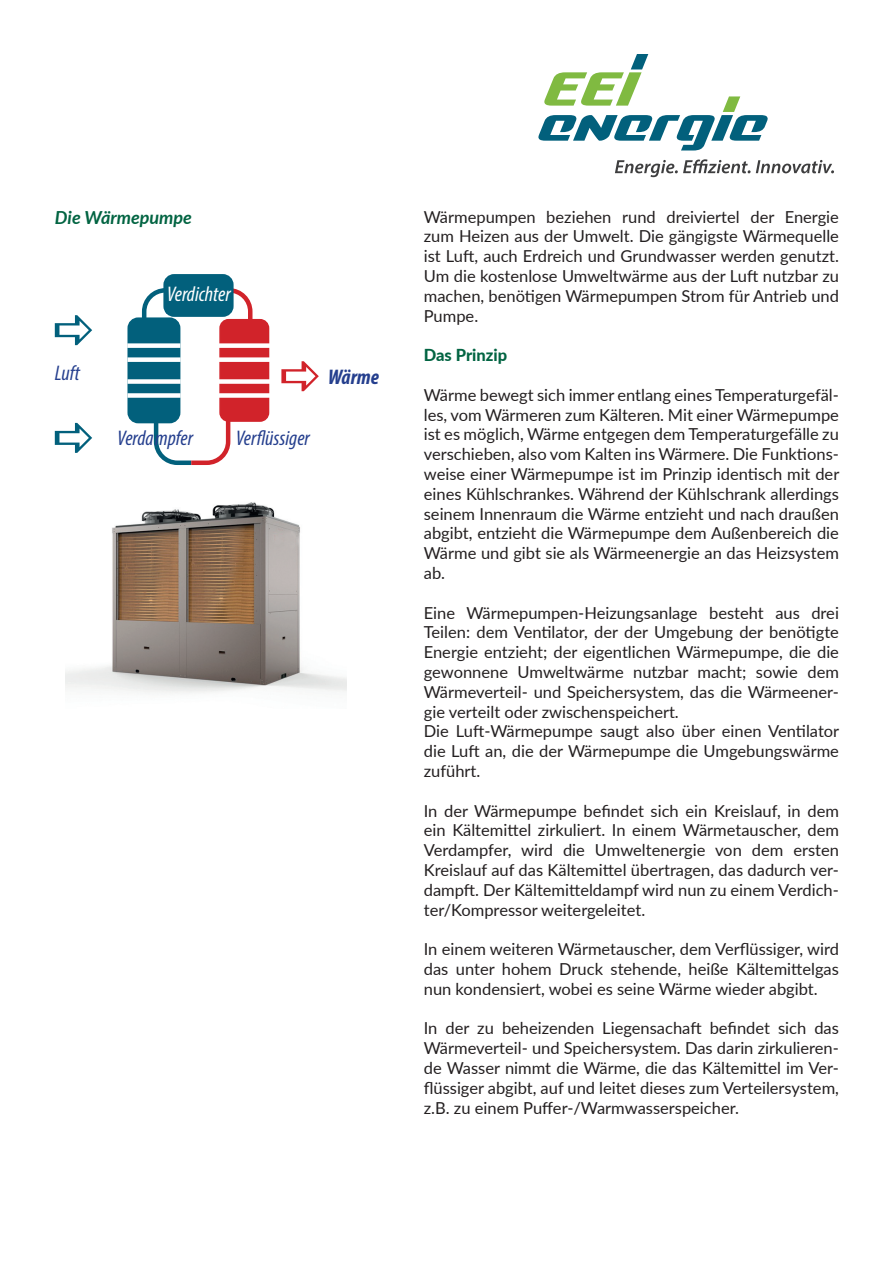
<style>
.page{position:relative;width:893px;height:1263px;background:#fff}
.page>*{position:absolute;margin:0;border:0;box-sizing:border-box;transform-origin:0 0}
.t1{font:italic condensed 21.3px "Myriad Pro";color:#253f8e}
.t2{font:italic condensed 21.3px "Myriad Pro";color:#fff}
.t3{font:italic 700 condensed 21.3px "Myriad Pro";color:#253f8e}
.t4{font:italic 700 18px "Lato";color:#026442}
.t5{font:16.5px/19.8px "Lato";color:#231f20;text-align:justify}
.t6{font:800 16.5px "Lato";color:#026442}
</style>
<div class="page">
<svg style="left:615px;top:159px;width:219px;height:18px"></svg>
<svg style="left:538px;top:54px;width:230px;height:96px"></svg>
<svg style="left:141px;top:288px;width:40px;height:54px"></svg>
<svg style="left:224px;top:288px;width:31px;height:32px"></svg>
<div style="left:130px;top:320px;width:48px;height:101px;background:#02607c;border-radius:9px"></div>
<div style="left:127px;top:317px;width:53px;height:106px;border:4px solid #02607c;border-radius:9px"></div>
<div style="left:220px;top:320px;width:49px;height:101px;background:#d1232a;border-radius:9px"></div>
<div style="left:219px;top:319px;width:50px;height:103px;border:2px solid #d1232a;border-radius:9px"></div>
<div style="left:127px;top:343px;width:53px;height:5px;background:#fff"></div>
<div style="left:218px;top:343px;width:53px;height:5px;background:#fff"></div>
<div style="left:127px;top:357px;width:54px;height:5px;background:#fff"></div>
<div style="left:218px;top:357px;width:53px;height:5px;background:#fff"></div>
<div style="left:127px;top:379px;width:54px;height:5px;background:#fff"></div>
<div style="left:218px;top:379px;width:53px;height:5px;background:#fff"></div>
<div style="left:127px;top:393px;width:54px;height:5px;background:#fff"></div>
<div style="left:218px;top:393px;width:53px;height:5px;background:#fff"></div>
<svg style="left:55px;top:315px;width:37px;height:30px"></svg>
<svg style="left:55px;top:423px;width:37px;height:30px"></svg>
<svg style="left:281px;top:361px;width:38px;height:30px"></svg>
<svg style="left:152px;top:411px;width:81px;height:54px"></svg>
<div style="left:166px;top:276px;width:65px;height:39px;background:#02607c;border-radius:9px"></div>
<div style="left:163px;top:274px;width:71px;height:43px;border:4px solid #02607c;border-radius:9px"></div>
<img style="left:66px;top:502px;width:280px;height:191px">
<p class="t4" style="left:55px;top:204px;width:138px">Die Wärmepumpe</p>
<p class="t2" style="left:167px;top:281px;width:65px">Verdichter</p>
<p class="t1" style="left:55px;top:360px;width:26px">Luft</p>
<p class="t1" style="left:117px;top:425px;width:77px">Verdampfer</p>
<p class="t1" style="left:236px;top:425px;width:76px">Verflüssiger</p>
<p class="t3" style="left:328px;top:363px;width:52px">Wärme</p>
<p class="t5" style="left:424px;top:206px;width:417px">Wärmepumpen beziehen rund dreiviertel der Energie zum Heizen aus der Umwelt. Die gängigste Wärmequelle ist Luft, auch Erdreich und Grundwasser werden genutzt.<br>Um die kostenlose Umweltwärme aus der Luft nutzbar zu machen, benötigen Wärmepumpen Strom für Antrieb und Pumpe.</p>
<p class="t6" style="left:424px;top:343px;width:85px">Das Prinzip</p>
<p class="t5" style="left:424px;top:384px;width:417px">Wärme bewegt sich immer entlang eines Temperaturgefäl&shy;les, vom Wärmeren zum Kälteren. Mit einer Wärmepumpe ist es möglich, Wärme entgegen dem Temperaturgefälle zu verschieben, also vom Kalten ins Wärmere. Die Funktions&shy;weise einer Wärmepumpe ist im Prinzip identisch mit der eines Kühlschrankes. Während der Kühlschrank allerdings seinem Innenraum die Wärme entzieht und nach draußen abgibt, entzieht die Wärmepumpe dem Außenbereich die Wärme und gibt sie als Wärmeenergie an das Heizsystem ab.</p>
<p class="t5" style="left:424px;top:602px;width:417px;text-align:left">Eine Wärmepumpen-Heizungsanlage besteht aus drei Teilen: dem Ventilator, der der Umgebung der benötigte Energie entzieht; der eigentlichen Wärmepumpe, die die gewonnene Umweltwärme nutzbar macht; sowie dem Wärmeverteil- und Speichersystem, das die Wärmeener&shy;gie verteilt oder zwischenspeichert.<br>Die Luft-Wärmepumpe saugt also über einen Ventilator die Luft an, die der Wärmepumpe die Umgebungswärme zuführt.</p>
<p class="t5" style="left:424px;top:800px;width:417px">In der Wärmepumpe befindet sich ein Kreislauf, in dem ein Kältemittel zirkuliert. In einem Wärmetauscher, dem Verdampfer, wird die Umweltenergie von dem ersten Kreislauf auf das Kältemittel übertragen, das dadurch ver&shy;dampft. Der Kältemitteldampf wird nun zu einem Verdich&shy;ter/Kompressor weitergeleitet.</p>
<p class="t5" style="left:424px;top:938px;width:417px">In einem weiteren Wärmetauscher, dem Verflüssiger, wird das unter hohem Druck stehende, heiße Kältemittelgas nun kondensiert, wobei es seine Wärme wieder abgibt.</p>
<p class="t5" style="left:424px;top:1018px;width:417px">In der zu beheizenden Liegensachaft befindet sich das Wärmeverteil- und Speichersystem. Das darin zirkulieren&shy;de Wasser nimmt die Wärme, die das Kältemittel im Ver&shy;flüssiger abgibt, auf und leitet dieses zum Verteilersystem, z.B. zu einem Puffer-/Warmwasserspeicher.</p>
</div>
